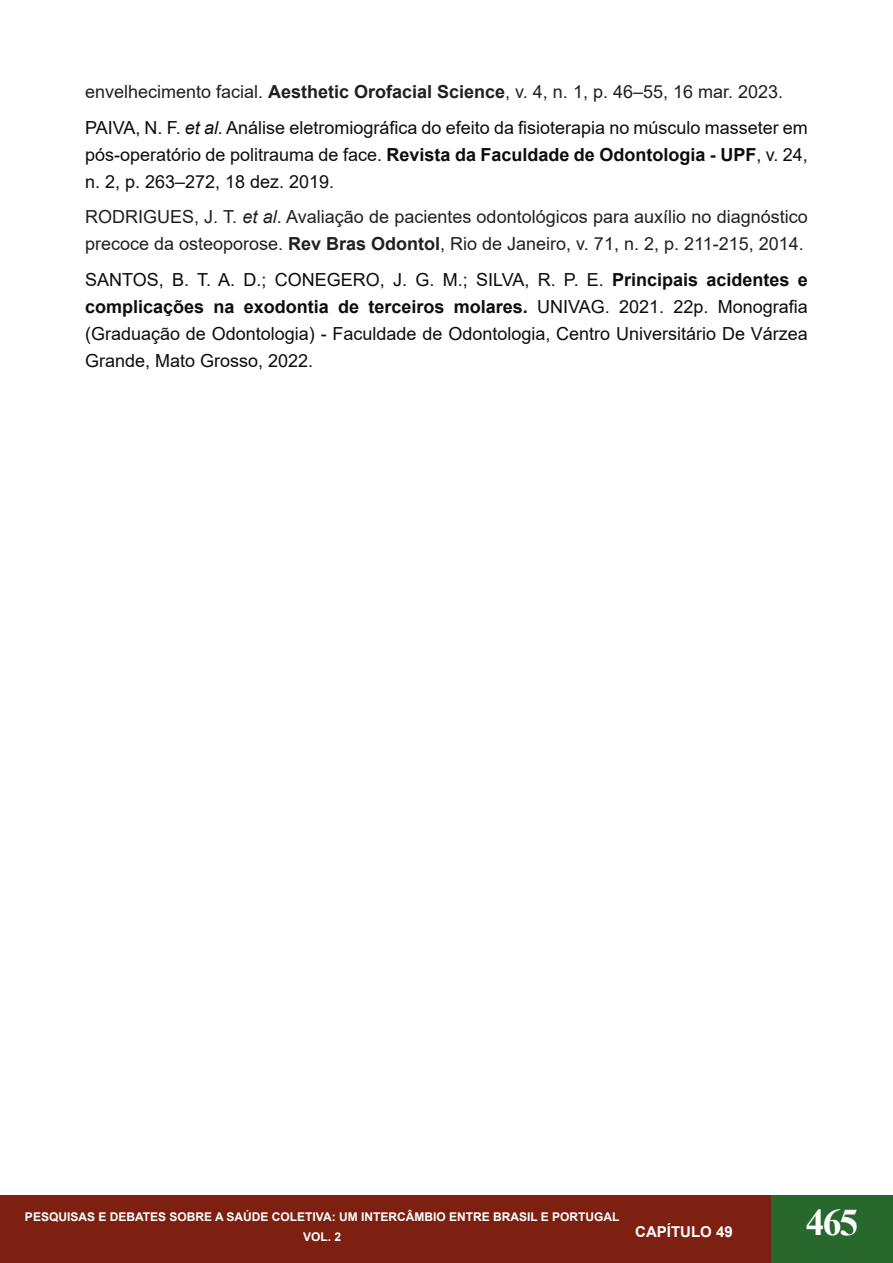
<style>
.page{position:relative;width:893px;height:1263px;background:#fff}
.page>*{position:absolute;margin:0;border:0;box-sizing:border-box;transform-origin:0 0}
.t1{font:700 37.5px "Times New Roman";color:#fff}
.t2{font:18px/27px "Arial";color:#0d0d0d;text-align:justify}
.t3{font:18px/27px "Arial";color:#231f20}
.t4{font:700 15px "Arial";color:#fff}
.t5{font:700 12px/20.2px "Arial";color:#fff;text-align:center}
.s1{font-weight:700}
.s2{font-style:italic}
</style>
<div class="page">
<div style="left:0;top:1196px;width:893px;height:67px;background:#7d2011"></div>
<hr style="left:0;top:1196px;width:1px;height:67px;background:#28682d">
<div style="left:771px;top:1196px;width:122px;height:67px;background:#28682d"></div>
<p class="t3" style="left:85px;top:78px;width:700px">envelhecimento facial. <span class="s1">Aesthetic Orofacial Science</span>, v. 4, n. 1, p. 46–55, 16 mar. 2023.</p>
<p class="t2" style="left:85px;top:114px;width:724px">PAIVA, N. F. <span class="s2">et al.</span> Análise eletromiográfica do efeito da fisioterapia no músculo masseter em pós-operatório de politrauma de face. <span class="s1">Revista da Faculdade de Odontologia - UPF</span>, v. 24, n. 2, p. 263–272, 18 dez. 2019.</p>
<p class="t3" style="left:85px;top:203px;width:724px">RODRIGUES, J. T. <span class="s2">et al</span>. Avaliação de pacientes odontológicos para auxílio no diagnóstico precoce da osteoporose. <span class="s1">Rev Bras Odontol</span>, Rio de Janeiro, v. 71, n. 2, p. 211-215, 2014.</p>
<p class="t2" style="left:85px;top:266px;width:724px">SANTOS, B. T. A. D.; CONEGERO, J. G. M.; SILVA, R. P. E. <span class="s1">Principais acidentes e complicações na exodontia de terceiros molares.</span> UNIVAG. 2021. 22p. Monografia (Graduação de Odontologia) - Faculdade de Odontologia, Centro Universitário De Várzea Grande, Mato Grosso, 2022.</p>
<p class="t5" style="left:25px;top:1207px;width:596px">PESQUISAS E DEBATES SOBRE A SAÚDE COLETIVA: UM INTERCÂMBIO ENTRE BRASIL E PORTUGAL<br>VOL. 2</p>
<p class="t4" style="left:635px;top:1221px;width:99px">CAPÍTULO 49</p>
<h1 class="t1" style="left:806px;top:1195px;width:54px">465</h1>
</div>
